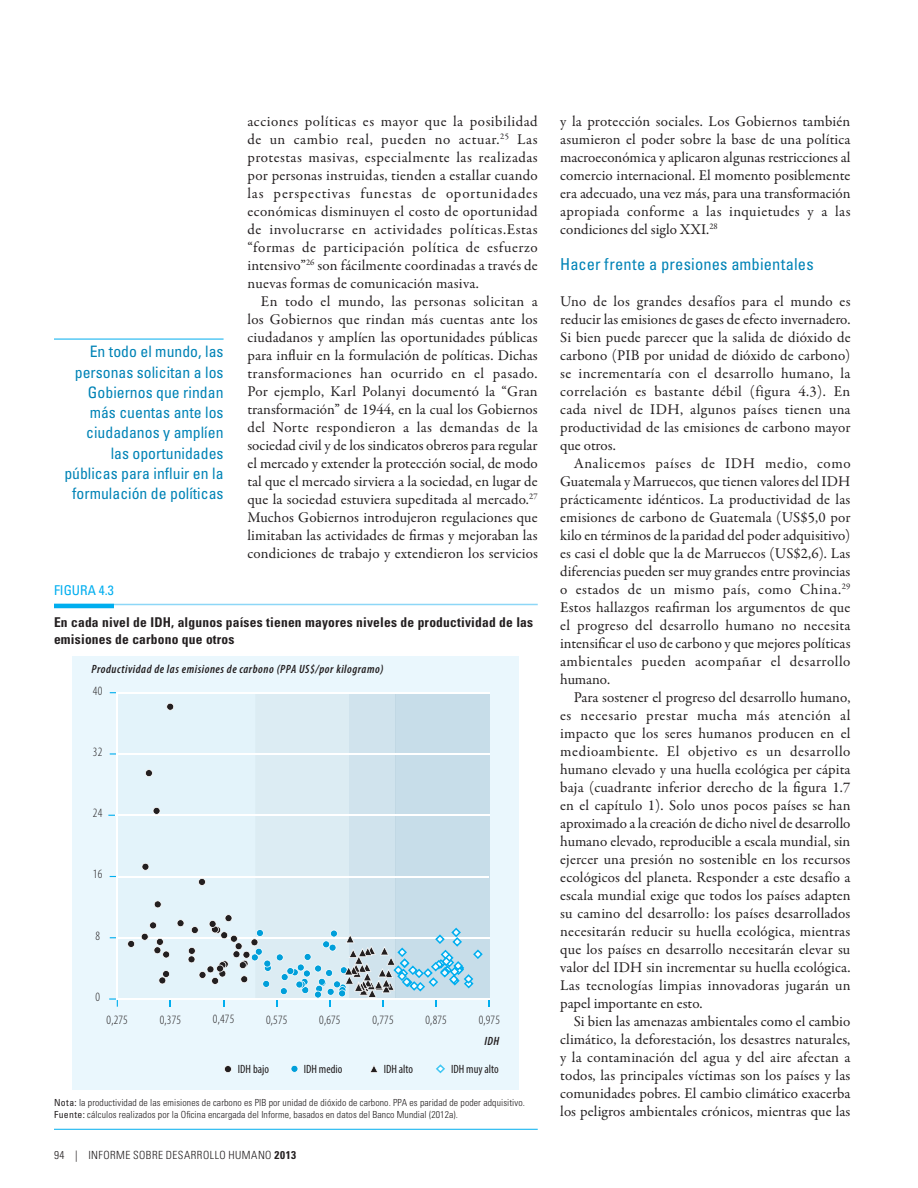
<style>
.page{position:relative;width:918px;height:1188px;background:#fff}
.page>*{position:absolute;margin:0;border:0;box-sizing:border-box;transform-origin:0 0}
.t1{font:condensed 16.5px "Univers LT Std";letter-spacing:.01em;color:#0083b6}
.t2{font:condensed 15.75px/20.2px "Univers LT Std";color:#0083b6;text-align:right}
.t3{font:15px/18px "Garamond Premr Pro";letter-spacing:.01em;color:#231f20;text-align:justify}
.t4{font:700 condensed 13.5px/16.2px "Univers LT Std";letter-spacing:.015em;color:#231f20}
.t5{font:condensed 13.5px "Univers LT Std";color:#00aeef}
.t6{font:300 condensed 12.75px "Myriad Pro";letter-spacing:.015em;color:#231f20}
.t7{font:italic 600 condensed 12px "Myriad Pro";letter-spacing:.045em;color:#231f20}
.t8{font:condensed 12px "Myriad Pro";color:#231f20}
.t9{font:300 condensed 11.25px "Univers LT Std";letter-spacing:.04em;color:#231f20}
.t10{font:300 condensed 9.75px/12px "Univers LT Std";letter-spacing:.01em;color:#231f20}
.s1{font-weight:400}
.s2{font-weight:700}
</style>
<div class="page">
<hr style="left:54px;top:339px;width:170px;height:1px;background:#00aeef">
<hr style="left:54px;top:604px;width:484px;height:1px;background:#8dd7f7">
<hr style="left:54px;top:604px;width:60px;height:4px;background:#00aeef">
<hr style="left:54px;top:1129px;width:484px;height:1px;background:#00aeef">
<div style="left:72px;top:656px;width:447px;height:434px;background:#eaf7fd"></div>
<svg style="left:224px;top:1065px;width:8px;height:8px"></svg>
<svg style="left:108px;top:692px;width:382px;height:315px"></svg>
<svg style="left:291px;top:1065px;width:7px;height:7px"></svg>
<svg style="left:370px;top:1065px;width:8px;height:8px"></svg>
<svg style="left:436px;top:1064px;width:9px;height:10px"></svg>
<p class="t2" style="left:64px;top:341px;width:161px">En todo el mundo, las personas solicitan a los<br>Gobiernos que rindan más cuentas ante los ciudadanos y amplíen las oportunidades públicas para influir en la formulación de políticas</p>
<p class="t3" style="left:247px;top:113px;width:292px">acciones políticas es mayor que la posibilidad de un cambio real, pueden no actuar.<sup>25</sup> Las protestas masivas, especialmente las realizadas por personas instruidas, tienden a estallar cuando las perspectivas funestas de oportunidades económicas disminuyen el costo de oportunidad de involucrarse en actividades políticas.Estas “formas de participación política de esfuerzo intensivo”<sup>26</sup> son fácilmente coordinadas a través de nuevas formas de comunicación masiva.</p>
<p class="t3" style="left:247px;top:293px;width:292px;text-indent:14px">En todo el mundo, las personas solicitan a los Gobiernos que rindan más cuentas ante los ciudadanos y amplíen las oportunidades públicas para influir en la formulación de políticas. Dichas transformaciones han ocurrido en el pasado.<br>Por ejemplo, Karl Polanyi documentó la “Gran transformación” de 1944, en la cual los Gobiernos del Norte respondieron a las demandas de la sociedad civil y de los sindicatos obreros para regular el mercado y extender la protección social, de modo tal que el mercado sirviera a la sociedad, en lugar de que la sociedad estuviera supeditada al mercado.<sup>27<br></sup>Muchos Gobiernos introdujeron regulaciones que limitaban las actividades de firmas y mejoraban las condiciones de trabajo y extendieron los servicios</p>
<p class="t5" style="left:54px;top:581px;width:61px">Fig ura 4.3</p>
<p class="t4" style="left:54px;top:614px;width:481px">En cada nivel de IDH, algunos países tienen mayores niveles de productividad de las emisiones de carbono que otros</p>
<p class="t7" style="left:92px;top:662px;width:293px">Productividad de las emisiones de carbono (PPA US$/por kilogramo)</p>
<p class="t6" style="left:93px;top:684px;width:11px">40</p>
<p class="t6" style="left:93px;top:745px;width:11px">32</p>
<p class="t6" style="left:93px;top:806px;width:11px">24</p>
<p class="t6" style="left:93px;top:867px;width:11px">16</p>
<p class="t6" style="left:95px;top:929px;width:6px">8</p>
<p class="t6" style="left:95px;top:990px;width:6px">0</p>
<p class="t6" style="left:107px;top:1013px;width:23px">0,275</p>
<p class="t6" style="left:160px;top:1013px;width:23px">0,375</p>
<p class="t6" style="left:213px;top:1012px;width:23px">0,475</p>
<p class="t6" style="left:266px;top:1013px;width:23px">0,575</p>
<p class="t6" style="left:319px;top:1013px;width:23px">0,675</p>
<p class="t6" style="left:372px;top:1013px;width:23px">0,775</p>
<p class="t6" style="left:426px;top:1013px;width:23px">0,875</p>
<p class="t6" style="left:479px;top:1013px;width:23px">0,975</p>
<p class="t7" style="left:484px;top:1035px;width:17px">IDH</p>
<p class="t8" style="left:238px;top:1062px;width:33px">IDH bajo</p>
<p class="t8" style="left:304px;top:1062px;width:40px">IDH medio</p>
<p class="t8" style="left:384px;top:1062px;width:31px">IDH alto</p>
<p class="t8" style="left:451px;top:1062px;width:49px">IDH muy alto</p>
<p class="t10" style="left:54px;top:1097px;width:473px"><span class="s1">Nota:</span> la productividad de las emisiones de carbono es PIB por unidad de dióxido de carbono. PPA es paridad de poder adquisitivo.<br><span class="s1">Fuente:</span> cálculos realizados por la Oficina encargada del Informe, basados en datos del Banco Mundial (2012a).</p>
<p class="t9" style="left:54px;top:1148px;width:244px">94 | INFORME SOBRE DESARROLLO HUMANO <span class="s2">2013</span></p>
<p class="t3" style="left:560px;top:113px;width:292px">y la protección sociales. Los Gobiernos también asumieron el poder sobre la base de una política macroeconómica y aplicaron algunas restricciones al comercio internacional. El momento posiblemente era adecuado, una vez más, para una transformación apropiada conforme a las inquietudes y a las condiciones del siglo XXI.<sup>28</sup></p>
<p class="t1" style="left:560px;top:254px;width:255px">Hacer frente a presiones ambientales</p>
<p class="t3" style="left:560px;top:293px;width:292px">Uno de los grandes desafíos para el mundo es reducir las emisiones de gases de efecto invernadero.<br>Si bien puede parecer que la salida de dióxido de carbono (PIB por unidad de dióxido de carbono) se incrementaría con el desarrollo humano, la correlación es bastante débil (figura 4.3). En cada nivel de IDH, algunos países tienen una productividad de las emisiones de carbono mayor que otros.</p>
<p class="t3" style="left:560px;top:455px;width:292px;text-indent:14px">Analicemos países de IDH medio, como Guatemala y Marruecos, que tienen valores del IDH prácticamente idénticos. La productividad de las emisiones de carbono de Guatemala (US$5,0 por kilo en términos de la paridad del poder adquisitivo) es casi el doble que la de Marruecos (US$2,6). Las diferencias pueden ser muy grandes entre provincias o estados de un mismo país, como China.<sup>29<br></sup>Estos hallazgos reafirman los argumentos de que el progreso del desarrollo humano no necesita intensificar el uso de carbono y que mejores políticas ambientales pueden acompañar el desarrollo humano.</p>
<p class="t3" style="left:560px;top:689px;width:292px;text-indent:14px">Para sostener el progreso del desarrollo humano, es necesario prestar mucha más atención al impacto que los seres humanos producen en el medioambiente. El objetivo es un desarrollo humano elevado y una huella ecológica per cápita baja (cuadrante inferior derecho de la figura 1.7 en el capítulo 1). Solo unos pocos países se han aproximado a la creación de dicho nivel de desarrollo humano elevado, reproducible a escala mundial, sin ejercer una presión no sostenible en los recursos ecológicos del planeta. Responder a este desafío a escala mundial exige que todos los países adapten su camino del desarrollo: los países desarrollados necesitarán reducir su huella ecológica, mientras que los países en desarrollo necesitarán elevar su valor del IDH sin incrementar su huella ecológica.<br>Las tecnologías limpias innovadoras jugarán un papel importante en esto.</p>
<p class="t3" style="left:560px;top:1013px;width:292px;text-indent:14px">Si bien las amenazas ambientales como el cambio climático, la deforestación, los desastres naturales, y la contaminación del agua y del aire afectan a todos, las principales víctimas son los países y las comunidades pobres. El cambio climático exacerba los peligros ambientales crónicos, mientras que las</p>
</div>
